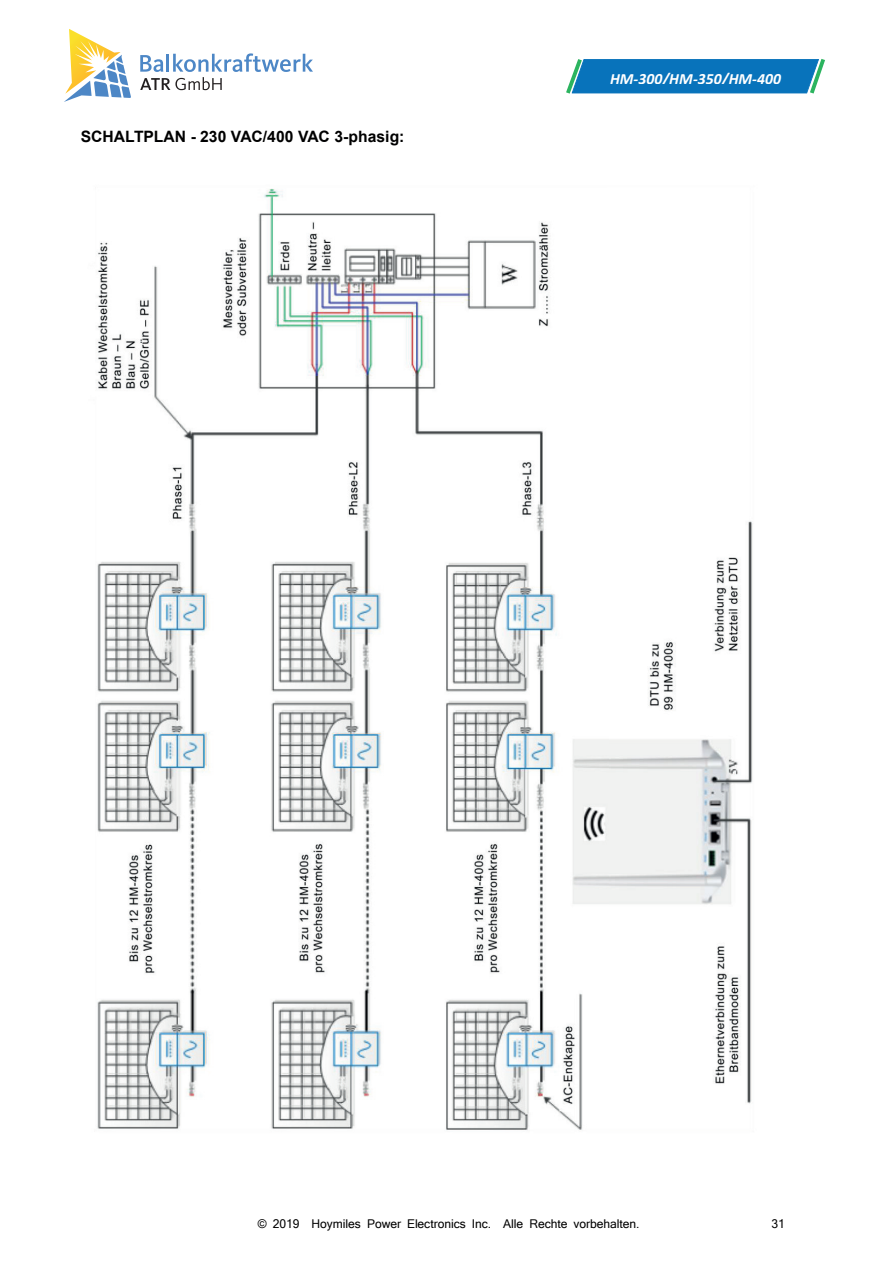
<style>
.page{position:relative;width:893px;height:1263px;background:#fff}
.page>*{position:absolute;margin:0;border:0;box-sizing:border-box;transform-origin:0 0}
.t1{font:700 15.6px "Arial";color:#000001}
.t2{font:italic 700 15.6px "Calibri";color:#fff}
.t3{font:12.15px "Microsoft Sans Serif";letter-spacing:-.005em;color:#000001}
</style>
<div class="page">
<svg style="left:566px;top:59px;width:259px;height:35px;background:#1c7fbd"></svg>
<img style="left:97px;top:189px;width:656px;height:941px">
<svg style="left:64px;top:29px;width:67px;height:73px"></svg>
<svg style="left:140px;top:53px;width:173px;height:37px"></svg>
<p class="t1" style="left:81px;top:126px;width:325px">SCHALTPLAN - 230 VAC/400 VAC 3-phasig:</p>
<p class="t2" style="left:610px;top:69px;width:173px">HM-300/HM-350/HM-400</p>
<p class="t3" style="left:258px;top:1216px;width:383px">© 2019 Hoymiles Power Electronics Inc. Alle Rechte vorbehalten.</p>
<p class="t3" style="left:772px;top:1216px;width:15px">31</p>
</div>
